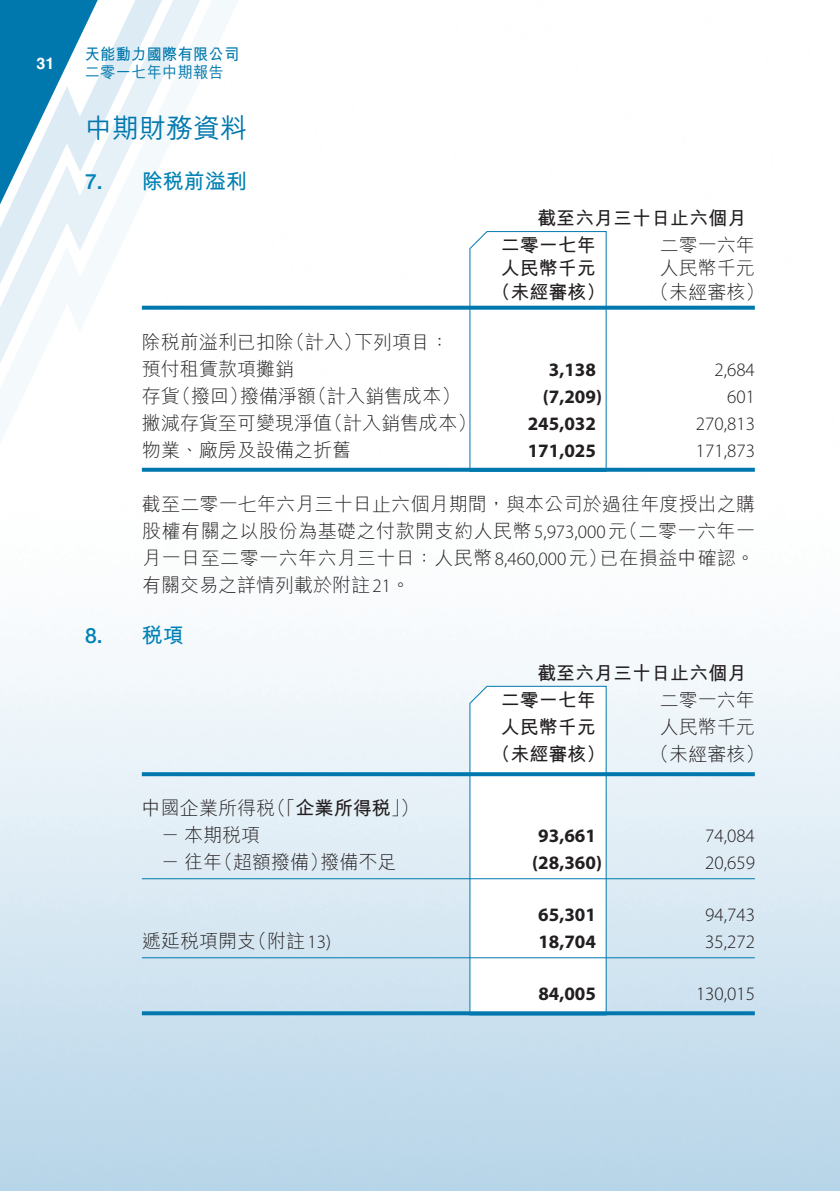
<style>
.page{position:relative;width:840px;height:1191px;background:#fff}
.page>*{position:absolute;margin:0;border:0;box-sizing:border-box;transform-origin:0 0}
.t1{font:500 27px "M Hei HK";color:#0078ae}
.t2{font:700 21px "M Hei HK";color:#0081b4}
.t3{font:500 21px "Helvetica Neue LT Std";color:#0081b4}
.t4{font:300 19px "M Hei HK";color:#231f20}
.t5{font:300 19px/27px "M Hei HK";letter-spacing:.025em;color:#231f20;text-align:right}
.t6{font:700 19px "M Hei HK";color:#231f20}
.t7{font:700 19px "Myriad Pro";color:#231f20}
.t8{font:300 19px "Myriad Pro";color:#231f20}
.t9{font:700 16px "M Hei HK";letter-spacing:.015em;color:#0078ae;scale:.95 1}
.t10{font:500 16px "M Hei HK";letter-spacing:.015em;color:#0078ae;scale:.95 1}
.t11{font:700 16px "Helvetica LT Std";color:#fff}
.s1{font-family:"Myriad Pro"}
.s2{font-weight:300}
</style>
<div class="page">
<img style="left:0;top:231px;width:838px;height:960px">
<svg style="left:0;top:0;width:239px;height:444px"></svg>
<svg style="left:0;top:0;width:200px;height:364px"></svg>
<svg style="left:0;top:0;width:111px;height:342px"></svg>
<svg style="left:469px;top:231px;width:137px;height:237px"></svg>
<svg style="left:469px;top:685px;width:137px;height:326px"></svg>
<svg style="left:142px;top:306px;width:612px;height:4px;fill:#0078ae"></svg>
<svg style="left:142px;top:468px;width:612px;height:4px;fill:#0078ae"></svg>
<svg style="left:142px;top:772px;width:612px;height:4px;fill:#0078ae"></svg>
<hr style="left:142px;top:878px;width:612px;height:1px;background:#0078ae">
<hr style="left:142px;top:957px;width:612px;height:1px;background:#0078ae">
<svg style="left:142px;top:1011px;width:612px;height:4px;fill:#0078ae"></svg>
<p class="t11" style="left:36px;top:54px;width:19px">31</p>
<p class="t9" style="left:85px;top:43px;width:164px">天能動力國際有限公司</p>
<p class="t10" style="left:85px;top:61px;width:148px">二零一七年中期報告</p>
<h1 class="t1" style="left:85px;top:108px;width:163px">中期財務資料</h1>
<p class="t2" style="left:142px;top:166px;width:106px">除稅前溢利</p>
<p class="t3" style="left:85px;top:169px;width:19px">7.</p>
<p class="t4" style="left:286px;top:332px;width:77px">（計入）</p>
<p class="t4" style="left:142px;top:332px;width:154px">除稅前溢利已扣除</p>
<p class="t4" style="left:354px;top:332px;width:96px">下列項目：</p>
<p class="t4" style="left:142px;top:359px;width:154px">預付租賃款項攤銷</p>
<p class="t4" style="left:172px;top:386px;width:77px">（撥回）</p>
<p class="t4" style="left:308px;top:386px;width:153px">（計入銷售成本(</p>
<p class="t4" style="left:240px;top:386px;width:77px">撥備淨額</p>
<p class="t4" style="left:142px;top:386px;width:39px">存貨</p>
<p class="t4" style="left:324px;top:413px;width:153px">（計入銷售成本(</p>
<p class="t4" style="left:142px;top:413px;width:191px">撇減存貨至可變現淨值</p>
<p class="t6" style="left:537px;top:205px;width:210px">截至六月三十日止六個月</p>
<p class="t4" style="left:659px;top:236px;width:96px">二零一六年</p>
<p class="t6" style="left:500px;top:232px;width:96px">二零一七年</p>
<p class="t6" style="left:500px;top:255px;width:96px">人民幣千元</p>
<p class="t4" style="left:659px;top:259px;width:96px">人民幣千元</p>
<p class="t6" style="left:491px;top:278px;width:115px">（未經審核）</p>
<p class="t4" style="left:650px;top:282px;width:115px">（未經審核(</p>
<p class="t7" style="left:548px;top:357px;width:49px">3,138</p>
<p class="t8" style="left:714px;top:358px;width:42px">2,684</p>
<p class="t7" style="left:542px;top:384px;width:61px">)7,209(</p>
<p class="t8" style="left:726px;top:385px;width:29px">601</p>
<p class="t7" style="left:527px;top:411px;width:70px">245,032</p>
<p class="t8" style="left:695px;top:412px;width:60px">270,813</p>
<p class="t3" style="left:85px;top:623px;width:19px">8.</p>
<p class="t4" style="left:142px;top:440px;width:210px">物業、廠房及設備之折舊</p>
<p class="t5" style="left:142px;top:490px;width:614px">截至二零一七年六月三十日止六個月期間，與本公司於過往年度授出之購股權有關之以股份為基礎之付款開支約人民幣<span class="s1">5,973,000</span> （元 二零一六年一已在損益中確認。</p>
<p class="t7" style="left:527px;top:438px;width:70px">171,025</p>
<p class="t8" style="left:695px;top:439px;width:60px">171,873</p>
<p class="t5" style="left:142px;top:544px;width:466px;text-align:left">月一日至二零一六年六月三十日：人民幣<span class="s1">8,460,000</span>元）有關交易之詳情列載於附註<span class="s1">21</span>。</p>
<p class="t2" style="left:142px;top:620px;width:44px">稅項</p>
<p class="t6" style="left:537px;top:659px;width:210px">截至六月三十日止六個月</p>
<p class="t4" style="left:659px;top:690px;width:96px">二零一六年</p>
<p class="t6" style="left:500px;top:686px;width:96px">二零一七年</p>
<p class="t6" style="left:500px;top:713px;width:96px">人民幣千元</p>
<p class="t4" style="left:659px;top:717px;width:96px">人民幣千元</p>
<p class="t6" style="left:491px;top:740px;width:115px">（未經審核）</p>
<p class="t4" style="left:650px;top:744px;width:115px">（未經審核(</p>
<p class="t6" style="left:267px;top:794px;width:153px"><span class="s2">（「</span>企業所得稅 <span class="s2">(「</span></p>
<p class="t4" style="left:142px;top:798px;width:134px">中國企業所得稅</p>
<p class="t4" style="left:161px;top:825px;width:101px">－本期稅項</p>
<p class="t7" style="left:538px;top:823px;width:59px">93,661</p>
<p class="t8" style="left:704px;top:824px;width:51px">74,084</p>
<p class="t4" style="left:214px;top:852px;width:115px">（超額撥備）</p>
<p class="t4" style="left:161px;top:852px;width:63px">－往年</p>
<p class="t4" style="left:320px;top:852px;width:77px">撥備不足</p>
<p class="t7" style="left:532px;top:850px;width:71px">)28,360(</p>
<p class="t8" style="left:704px;top:851px;width:51px">20,659</p>
<p class="t7" style="left:538px;top:902px;width:59px">65,301</p>
<p class="t8" style="left:704px;top:903px;width:51px">94,743</p>
<p class="t4" style="left:248px;top:931px;width:84px">（附註<span class="s1">13(</span></p>
<p class="t4" style="left:142px;top:931px;width:115px">遞延稅項開支</p>
<p class="t7" style="left:538px;top:929px;width:59px">18,704</p>
<p class="t8" style="left:704px;top:930px;width:51px">35,272</p>
<p class="t7" style="left:538px;top:981px;width:59px">84,005</p>
<p class="t8" style="left:695px;top:982px;width:60px">130,015</p>
</div>
